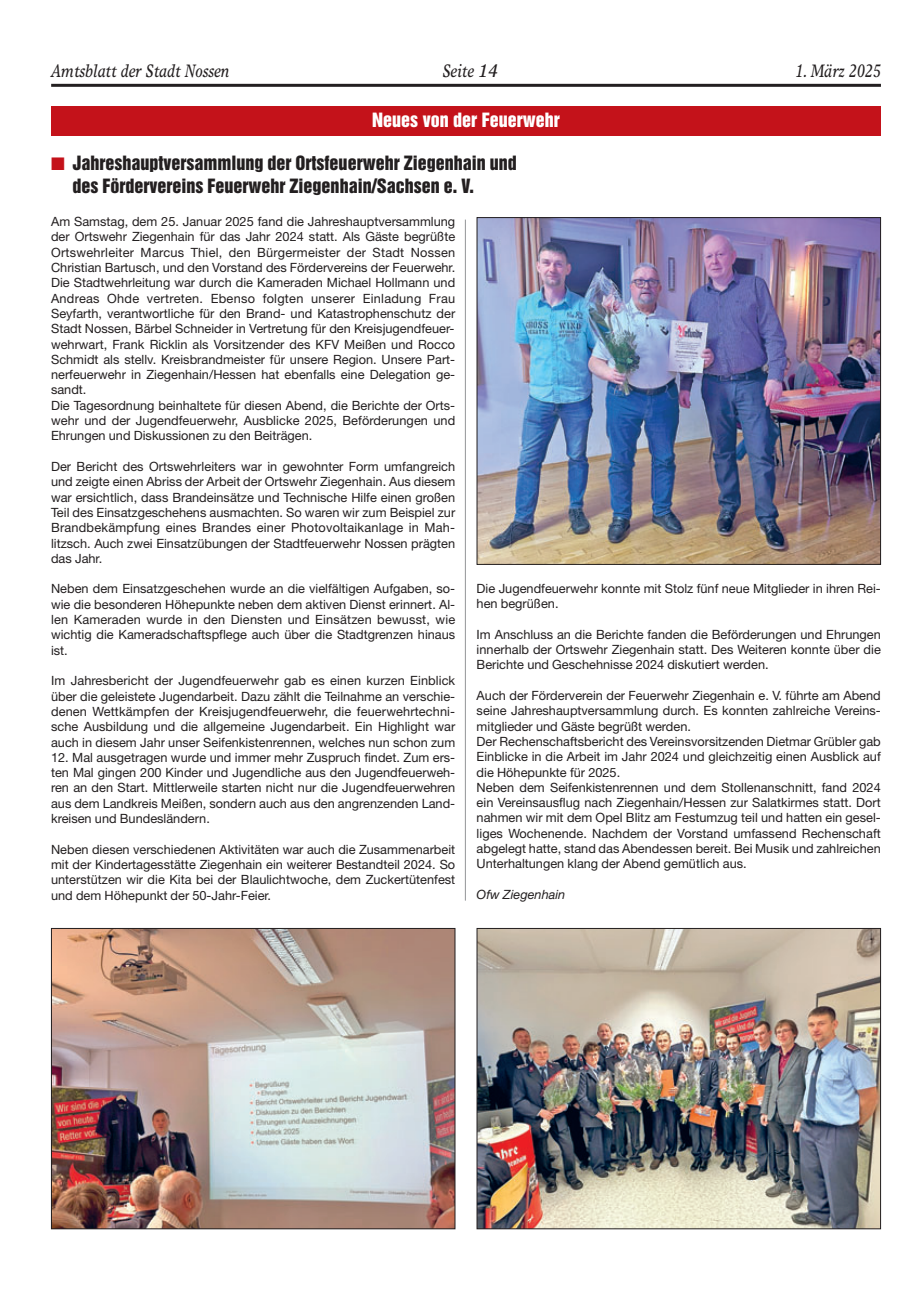
<style>
.page{position:relative;width:915px;height:1293px;background:#fff}
.page>*{position:absolute;margin:0;border:0;box-sizing:border-box;transform-origin:0 0}
.t1{font:18px/22.4px "Helvetica Inserat";color:#231f20}
.t2{font:italic 18px "Times Europa";color:#231f20;scale:.8 1}
.t3{font:18px "Helvetica Inserat";color:#fff}
.t4{font:12.75px/15.3px "Helvetica Neue";color:#231f20;text-align:justify}
.t5{font:italic 12.75px "Helvetica Neue";color:#231f20}
.s1{color:#c4121a}
</style>
<div class="page">
<hr style="left:51px;top:84px;width:829px;height:3px;background:#231f20">
<div style="left:51px;top:106px;width:829px;height:30px;background:#c4121a"></div>
<img style="left:53px;top:930px;width:400px;height:297px">
<div style="left:51px;top:928px;width:404px;height:301px;border:1px solid #231f20"></div>
<img style="left:478px;top:930px;width:400px;height:297px">
<div style="left:476px;top:928px;width:404px;height:301px;border:1px solid #231f20"></div>
<img style="left:478px;top:219px;width:400px;height:344px">
<div style="left:476px;top:217px;width:404px;height:348px;border:1px solid #231f20"></div>
<hr style="left:465px;top:220px;width:1px;height:680px;background:#939598">
<h1 class="t2" style="left:51px;top:64px;width:224px">Amtsblatt der Stadt Nossen</h1>
<h1 class="t2" style="left:442px;top:64px;width:71px">Seite 14</h1>
<h1 class="t2" style="left:795px;top:64px;width:109px">1. März 2025</h1>
<h1 class="t3" style="left:372px;top:113px;width:189px">Neues von der Feuerwehr</h1>
<h1 class="t1" style="left:72px;top:153px;width:446px;text-indent:-21px"><span class="s1">■</span> Jahreshauptversammlung der Ortsfeuerwehr Ziegenhain und des Fördervereins Feuerwehr Ziegenhain/Sachsen e. V.</h1>
<p class="t4" style="left:51px;top:215px;width:405px;text-align:left">Am Samstag, dem 25. Januar 2025 fand die Jahreshauptversammlung der Ortswehr Ziegenhain für das Jahr 2024 statt. Als Gäste begrüßte Ortswehrleiter Marcus Thiel, den Bürgermeister der Stadt Nossen Christian Bartusch, und den Vorstand des Fördervereins der Feuerwehr.<br>Die Stadtwehrleitung war durch die Kameraden Michael Hollmann und Andreas Ohde vertreten. Ebenso folgten unserer Einladung Frau Seyfarth, verantwortliche für den Brand- und Katastrophenschutz der Stadt Nossen, Bärbel Schneider in Vertretung für den Kreisjugendfeuer&shy;wehrwart, Frank Ricklin als Vorsitzender des KFV Meißen und Rocco Schmidt als stellv. Kreisbrandmeister für unsere Region. Unsere Part&shy;nerfeuerwehr in Ziegenhain/Hessen hat ebenfalls eine Delegation ge&shy;sandt.<br>Die Tagesordnung beinhaltete für diesen Abend, die Berichte der Orts&shy;wehr und der Jugendfeuerwehr, Ausblicke 2025, Beförderungen und Ehrungen und Diskussionen zu den Beiträgen.</p>
<p class="t4" style="left:51px;top:460px;width:405px">Der Bericht des Ortswehrleiters war in gewohnter Form umfangreich und zeigte einen Abriss der Arbeit der Ortswehr Ziegenhain. Aus diesem war ersichtlich, dass Brandeinsätze und Technische Hilfe einen großen Teil des Einsatzgeschehens ausmachten. So waren wir zum Beispiel zur Brandbekämpfung eines Brandes einer Photovoltaikanlage in Mah&shy;litzsch. Auch zwei Einsatzübungen der Stadtfeuerwehr Nossen prägten das Jahr.</p>
<p class="t4" style="left:51px;top:582px;width:405px">Neben dem Einsatzgeschehen wurde an die vielfältigen Aufgaben, so&shy;wie die besonderen Höhepunkte neben dem aktiven Dienst erinnert. Al&shy;len Kameraden wurde in den Diensten und Einsätzen bewusst, wie wichtig die Kameradschaftspflege auch über die Stadtgrenzen hinaus ist.</p>
<p class="t4" style="left:51px;top:674px;width:405px">Im Jahresbericht der Jugendfeuerwehr gab es einen kurzen Einblick über die geleistete Jugendarbeit. Dazu zählt die Teilnahme an verschie&shy;denen Wettkämpfen der Kreisjugendfeuerwehr, die feuerwehrtechni&shy;sche Ausbildung und die allgemeine Jugendarbeit. Ein Highlight war auch in diesem Jahr unser Seifenkistenrennen, welches nun schon zum</p>
<p class="t4" style="left:51px;top:751px;width:405px">12. Mal ausgetragen wurde und immer mehr Zuspruch findet. Zum ers&shy;ten Mal gingen 200 Kinder und Jugendliche aus den Jugendfeuerweh&shy;ren an den Start. Mittlerweile starten nicht nur die Jugendfeuerwehren aus dem Landkreis Meißen, sondern auch aus den angrenzenden Land&shy;kreisen und Bundesländern.</p>
<p class="t4" style="left:51px;top:843px;width:405px">Neben diesen verschiedenen Aktivitäten war auch die Zusammenarbeit mit der Kindertagesstätte Ziegenhain ein weiterer Bestandteil 2024. So unterstützen wir die Kita bei der Blaulichtwoche, dem Zuckertütenfest und dem Höhepunkt der 50-Jahr-Feier.</p>
<p class="t4" style="left:476px;top:582px;width:405px">Die Jugendfeuerwehr konnte mit Stolz fünf neue Mitglieder in ihren Rei&shy;hen begrüßen.</p>
<p class="t4" style="left:476px;top:628px;width:405px">Im Anschluss an die Berichte fanden die Beförderungen und Ehrungen innerhalb der Ortswehr Ziegenhain statt. Des Weiteren konnte über die Berichte und Geschehnisse 2024 diskutiert werden.</p>
<p class="t4" style="left:476px;top:689px;width:405px;text-align:left">Auch der Förderverein der Feuerwehr Ziegenhain e. V. führte am Abend seine Jahreshauptversammlung durch. Es konnten zahlreiche Vereins&shy;mitglieder und Gäste begrüßt werden.<br>Der Rechenschaftsbericht des Vereinsvorsitzenden Dietmar Grübler gab Einblicke in die Arbeit im Jahr 2024 und gleichzeitig einen Ausblick auf die Höhepunkte für 2025.<br>Neben dem Seifenkistenrennen und dem Stollenanschnitt, fand 2024 ein Vereinsausflug nach Ziegenhain/Hessen zur Salatkirmes statt. Dort nahmen wir mit dem Opel Blitz am Festumzug teil und hatten ein gesel&shy;liges Wochenende. Nachdem der Vorstand umfassend Rechenschaft abgelegt hatte, stand das Abendessen bereit. Bei Musik und zahlreichen Unterhaltungen klang der Abend gemütlich aus.</p>
<p class="t5" style="left:476px;top:890px;width:90px">Ofw Ziegenhain</p>
</div>
